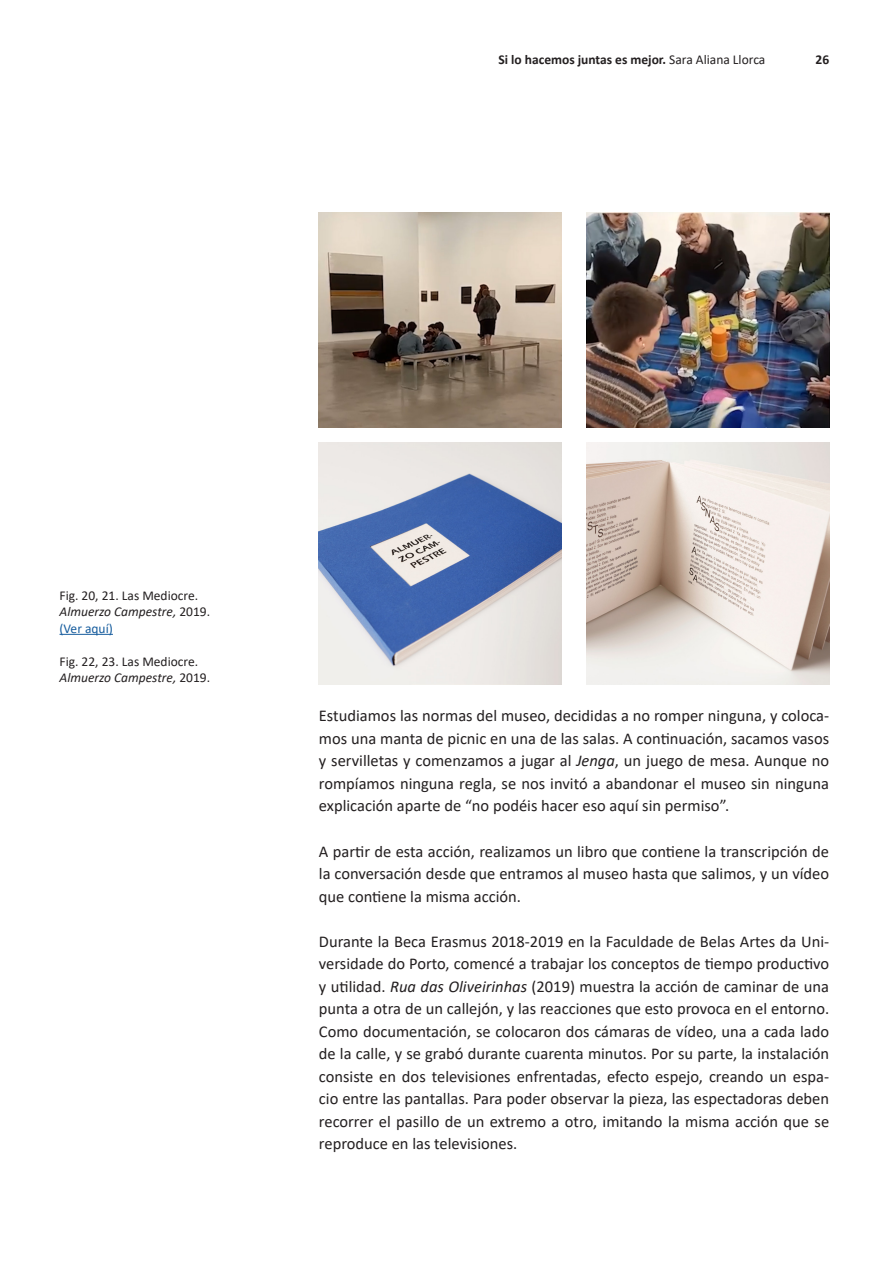
<style>
.page{position:relative;width:893px;height:1263px;background:#fff}
.page>*{position:absolute;margin:0;border:0;box-sizing:border-box;transform-origin:0 0}
.Texto_Normal{font:16.5px/22.5px "Calibri";color:#231f20;text-align:justify}
.Texto_nota_al_pie{font:italic 13.5px "Calibri";color:#231f20}
.Texto_nota_al_pie-2{font:13.5px "Calibri";color:#231f20}
.t1{font:700 13.5px "Calibri";color:#231f20}
.Texto_nota_al_pie-3{font:13.5px "Calibri";color:#175d9e}
.s1{font-weight:400}
.s2{font-style:normal}
.s3{font-style:italic}
</style>
<div class="page">
<img style="left:587px;top:442px;width:242px;height:243px">
<img style="left:319px;top:213px;width:242px;height:214px">
<img style="left:587px;top:213px;width:242px;height:214px">
<img style="left:319px;top:442px;width:242px;height:243px">
<hr style="left:60px;top:634px;width:53px;height:1px;background:#175d9e">
<p class="t1" style="left:498px;top:50px;width:269px">Si lo hacemos juntas es mejor. <span class="s1">Sara Aliana Llorca</span></p>
<p class="t1" style="left:815px;top:50px;width:15px">26</p>
<p class="Texto_nota_al_pie-2" style="left:60px;top:586px;width:140px">Fig. 20, 21. Las Mediocre.</p>
<p class="Texto_nota_al_pie" style="left:60px;top:602px;width:152px">Almuerzo Campestre, <span class="s2">2019.</span></p>
<p class="Texto_nota_al_pie-3" style="left:60px;top:619px;width:55px">(Ver aquí)</p>
<p class="Texto_nota_al_pie-2" style="left:60px;top:652px;width:140px">Fig. 22, 23. Las Mediocre.</p>
<p class="Texto_nota_al_pie" style="left:60px;top:668px;width:152px">Almuerzo Campestre, <span class="s2">2019.</span></p>
<p class="Texto_Normal" style="left:319px;top:704px;width:512px">Estudiamos las normas del museo, decididas a no romper ninguna, y coloca&shy;mos una manta de picnic en una de las salas. A continuación, sacamos vasos y servilletas y comenzamos a jugar al <span class="s3">Jenga</span>, un juego de mesa. Aunque no rompíamos ninguna regla, se nos invitó a abandonar el museo sin ninguna explicación aparte de “no podéis hacer eso aquí sin permiso”.</p>
<p class="Texto_Normal" style="left:319px;top:839px;width:512px">A partir de esta acción, realizamos un libro que contiene la transcripción de la conversación desde que entramos al museo hasta que salimos, y un vídeo que contiene la misma acción.</p>
<p class="Texto_Normal" style="left:319px;top:929px;width:512px">Durante la Beca Erasmus 2018-2019 en la Faculdade de Belas Artes da Uni&shy;versidade do Porto, comencé a trabajar los conceptos de tiempo productivo y utilidad. <span class="s3">Rua das Oliveirinhas</span> (2019) muestra la acción de caminar de una punta a otra de un callejón, y las reacciones que esto provoca en el entorno.<br>Como documentación, se colocaron dos cámaras de vídeo, una a cada lado de la calle, y se grabó durante cuarenta minutos. Por su parte, la instalación consiste en dos televisiones enfrentadas, efecto espejo, creando un espa&shy;cio entre las pantallas. Para poder observar la pieza, las espectadoras deben recorrer el pasillo de un extremo a otro, imitando la misma acción que se reproduce en las televisiones.</p>
</div>
